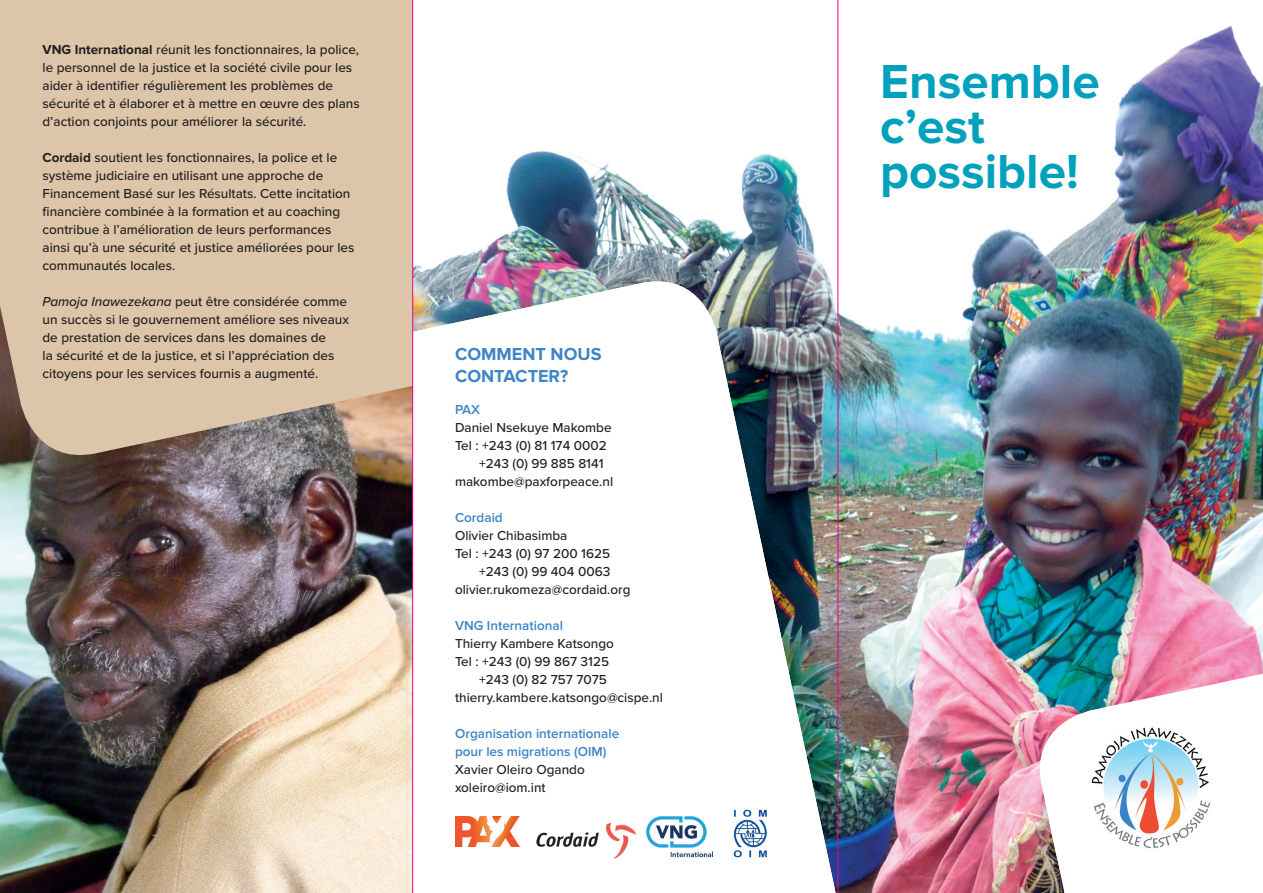
<style>
.page{position:relative;width:1263px;height:893px;background:#fff}
.page>*{position:absolute;margin:0;border:0;box-sizing:border-box;transform-origin:0 0}
.t1{font:700 49.5px/45px "Proxima Nova";color:#00a1bc}
.t2{font:700 18px/21.6px "Proxima Nova";color:#3e85c5}
.t3{font:500 13.5px/18px "Proxima Nova";color:#231f20}
.t4{font:600 13.5px/18px "Proxima Nova";color:#3e85c5}
.s1{font-weight:700}
.s2{font-style:italic}
</style>
<div class="page">
<img style="left:413px;top:26px;width:850px;height:867px">
<img style="left:413px;top:270px;width:431px;height:623px">
<img style="left:0;top:466px;width:412px;height:427px">
<img style="left:1028px;top:659px;width:235px;height:234px">
<img style="left:1049px;top:714px;width:204px;height:145px">
<img style="left:455px;top:816px;width:64px;height:30px">
<img style="left:534px;top:823px;width:102px;height:36px">
<img style="left:644px;top:813px;width:71px;height:46px">
<img style="left:731px;top:809px;width:39px;height:50px">
<svg style="left:0;top:0;width:412px;height:466px;background:#d3bda2"></svg>
<hr style="left:838px;top:0;width:1px;height:893px;background:#ed028c">
<hr style="left:412px;top:0;width:1px;height:893px;background:#ed028c">
<p class="t3" style="left:43px;top:40px;width:319px"><span class="s1">VNG International</span> réunit les fonctionnaires, la police, le personnel de la justice et la société civile pour les aider à identifier régulièrement les problèmes de sécurité et à élaborer et à mettre en œuvre des plans d’action conjoints pour améliorer la sécurité.</p>
<p class="t3" style="left:43px;top:148px;width:313px"><span class="s1">Cordaid</span> soutient les fonctionnaires, la police et le système judiciaire en utilisant une approche de Financement Basé sur les Résultats. Cette incitation financière combinée à la formation et au coaching contribue à l’amélioration de leurs performances ainsi qu’à une sécurité et justice améliorées pour les communautés locales.</p>
<p class="t3" style="left:43px;top:292px;width:308px"><span class="s2">Pamoja Inawezekana</span> peut être considérée comme un succès si le gouvernement améliore ses niveaux de prestation de services dans les domaines de<br>la sécurité et de la justice, et si l’appréciation des citoyens pour les services fournis a augmenté.</p>
<h2 class="t2" style="left:455px;top:344px;width:148px">COMMENT NOUS<br>CONTACTER?</h2>
<p class="t4" style="left:455px;top:401px;width:27px">PAX</p>
<p class="t3" style="left:455px;top:418px;width:158px">Daniel Nsekuye Makombe</p>
<p class="t3" style="left:455px;top:436px;width:153px">Tel : +243 (0) 81 174 0002</p>
<p class="t3" style="left:479px;top:454px;width:126px">+243 (0) 99 885 8141</p>
<p class="t3" style="left:455px;top:472px;width:160px">makombe@paxforpeace.nl</p>
<p class="t4" style="left:455px;top:509px;width:49px">Cordaid</p>
<p class="t3" style="left:455px;top:526px;width:114px">Olivier Chibasimba</p>
<p class="t3" style="left:455px;top:544px;width:157px">Tel : +243 (0) 97 200 1625</p>
<p class="t3" style="left:479px;top:562px;width:133px">+243 (0) 99 404 0063</p>
<p class="t3" style="left:455px;top:580px;width:177px">olivier.rukomeza@cordaid.org</p>
<p class="t4" style="left:455px;top:617px;width:109px">VNG International</p>
<p class="t3" style="left:455px;top:634px;width:161px">Thierry Kambere Katsongo</p>
<p class="t3" style="left:455px;top:652px;width:156px">Tel : +243 (0) 99 867 3125</p>
<p class="t3" style="left:479px;top:670px;width:129px">+243 (0) 82 757 7075</p>
<p class="t3" style="left:455px;top:688px;width:209px">thierry.kambere.katsongo@cispe.nl</p>
<p class="t4" style="left:455px;top:725px;width:166px">Organisation internationale pour les migrations (OIM)</p>
<p class="t3" style="left:455px;top:760px;width:131px">Xavier Oleiro Ogando xoleiro@iom.int</p>
<h1 class="t1" style="left:880px;top:60px;width:221px">Ensemble c’est possible!</h1>
</div>
